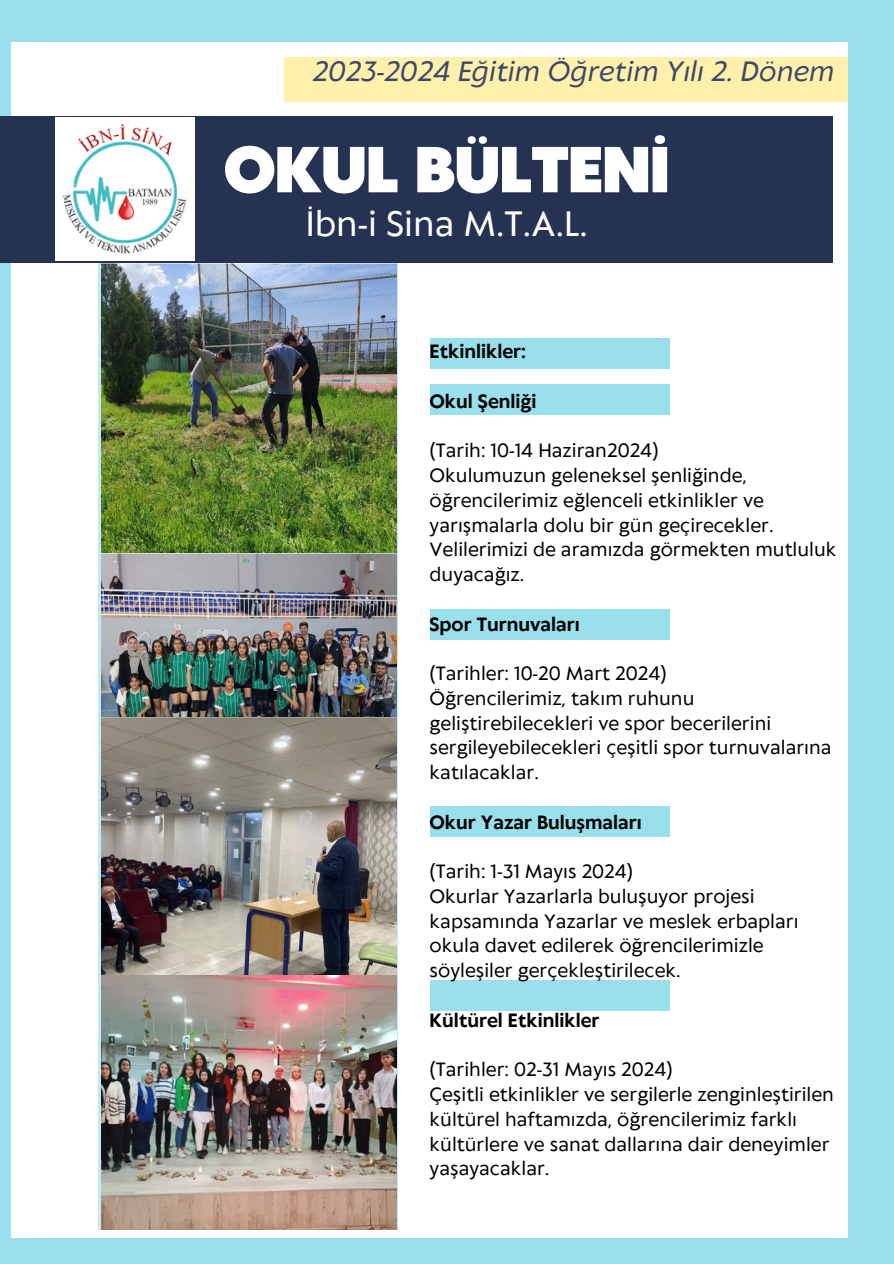
<style>
.page{position:relative;width:894px;height:1264px;background:#fff}
.page>*{position:absolute;margin:0;border:0;box-sizing:border-box;transform-origin:0 0}
.t1{font:900 60.75px "Klein Text";color:#fff}
.t2{font:33px "Klein Text";color:#fff}
.t3{font:italic 26.1px "Klein Text";color:#3c486a}
.t4{font:18px/24.8px "Klein Text";color:#000}
.t5{font:700 18px "Klein Text";color:#000}
</style>
<div class="page">
<div style="left:0;top:0;width:893px;height:1263px;background:#99dfec"></div>
<div style="left:12px;top:42px;width:835px;height:1195px;background:#fff"></div>
<div style="left:0;top:116px;width:832px;height:147px;background:#253252"></div>
<div style="left:429px;top:338px;width:240px;height:31px;background:#99dfec"></div>
<div style="left:429px;top:608px;width:240px;height:31px;background:#99dfec"></div>
<div style="left:429px;top:805px;width:240px;height:31px;background:#99dfec"></div>
<div style="left:429px;top:979px;width:240px;height:31px;background:#99dfec"></div>
<div style="left:429px;top:384px;width:240px;height:31px;background:#99dfec"></div>
<div style="left:284px;top:57px;width:563px;height:44px;background:#fff0ac"></div>
<img style="left:55px;top:118px;width:140px;height:143px">
<img style="left:102px;top:264px;width:295px;height:290px">
<img style="left:102px;top:554px;width:295px;height:163px">
<img style="left:102px;top:717px;width:295px;height:258px">
<img style="left:102px;top:975px;width:295px;height:254px">
<h2 class="t3" style="left:312px;top:58px;width:523px">2023-2024 Eğitim Öğretim Yılı 2. Dönem</h2>
<h1 class="t1" style="left:224px;top:139px;width:446px">OKUL BÜLTENİ</h1>
<h4 class="t2" style="left:305px;top:207px;width:283px">İbn-i Sina M.T.A.L.</h4>
<h4 class="t5" style="left:429px;top:342px;width:98px">Etkinlikler:</h4>
<p class="t5" style="left:429px;top:392px;width:108px">Okul Şenliği</p>
<p class="t4" style="left:429px;top:439px;width:230px">(Tarih: 10-14 Haziran2024)</p>
<h4 class="t4" style="left:429px;top:464px;width:408px">Okulumuzun geleneksel şenliğinde, öğrencilerimiz eğlenceli etkinlikler ve yarışmalarla dolu bir gün geçirecekler.<br>Velilerimizi de aramızda görmekten mutluluk duyacağız.</h4>
<p class="t5" style="left:429px;top:614px;width:152px">Spor Turnuvaları</p>
<p class="t4" style="left:429px;top:662px;width:239px">(Tarihler: 10-20 Mart 2024)</p>
<h4 class="t4" style="left:429px;top:687px;width:403px">Öğrencilerimiz, takım ruhunu geliştirebilecekleri ve spor becerilerini sergileyebilecekleri çeşitli spor turnuvalarına katılacaklar.</h4>
<p class="t5" style="left:429px;top:812px;width:214px">Okur Yazar Buluşmaları</p>
<p class="t4" style="left:429px;top:860px;width:205px">(Tarih: 1-31 Mayıs 2024)</p>
<h4 class="t4" style="left:429px;top:885px;width:370px">Okurlar Yazarlarla buluşuyor projesi kapsamında Yazarlar ve meslek erbapları okula davet edilerek öğrencilerimizle söyleşiler gerçekleştirilecek.</h4>
<p class="t5" style="left:429px;top:1010px;width:171px">Kültürel Etkinlikler</p>
<p class="t4" style="left:429px;top:1058px;width:245px">(Tarihler: 02-31 Mayıs 2024)</p>
<p class="t4" style="left:429px;top:1083px;width:406px">Çeşitli etkinlikler ve sergilerle zenginleştirilen kültürel haftamızda, öğrencilerimiz farklı kültürlere ve sanat dallarına dair deneyimler yaşayacaklar.</p>
</div>
